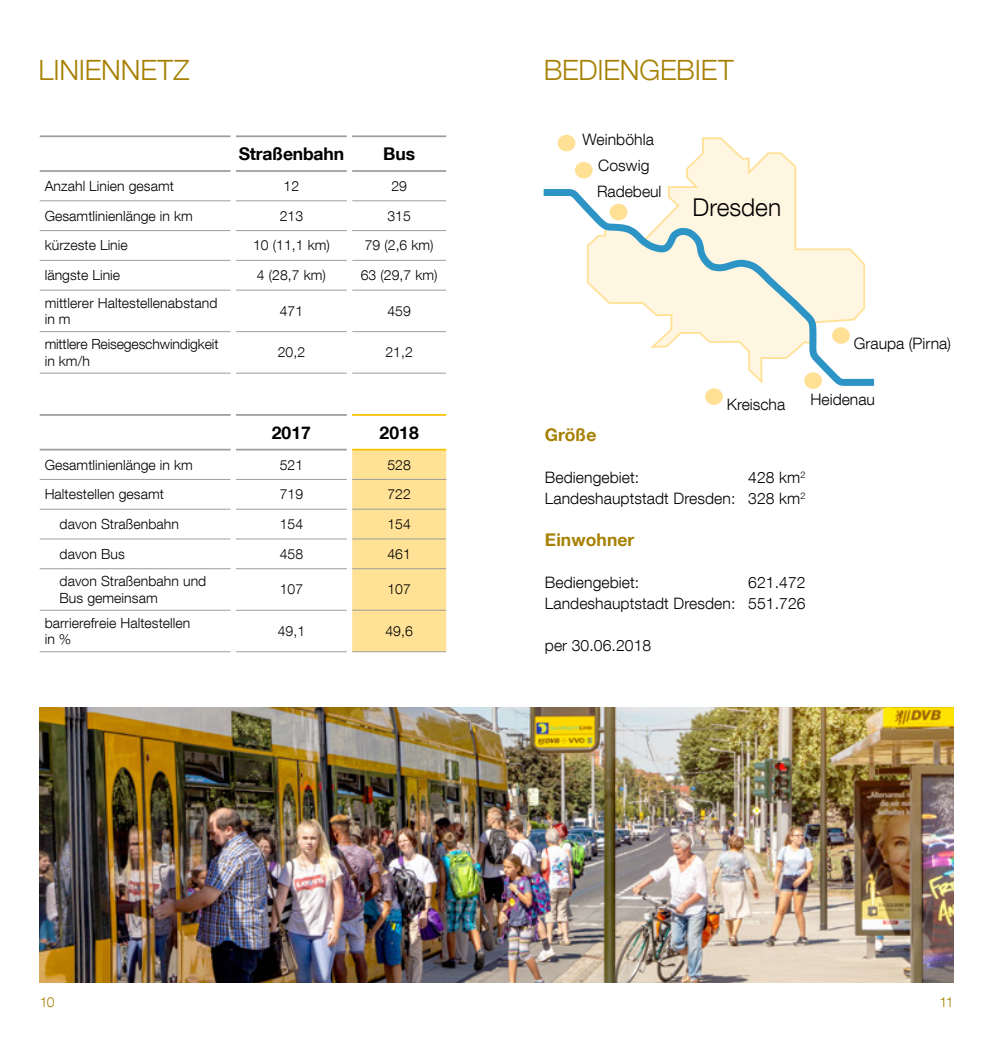
<style>
.page{position:relative;width:993px;height:1042px;background:#fff}
.page>*{position:absolute;margin:0;border:0;box-sizing:border-box;transform-origin:0 0}
.t1{font:300 28px "Helvetica Neue LT Com";letter-spacing:-.005em;color:#a78104}
.t2{font:300 24.5px "Helvetica Neue LT Com";color:#000}
.t3{font:700 17.5px "Helvetica Neue LT Com";letter-spacing:-.01em;color:#000}
.t4{font:700 17.5px "Helvetica Neue LT Com";letter-spacing:.005em;color:#a78104}
.t5{font:300 15.75px/21px "Helvetica Neue LT Com";letter-spacing:.005em;color:#000;text-align:right}
.t6{font:300 14px/16.6px "Helvetica Neue LT Com";letter-spacing:.005em;color:#000}
.t7{font:300 14px "Helvetica Neue LT Com";color:#a78104}
</style>
<div class="page">
<svg style="left:352px;top:201px;width:94px;height:172px"></svg>
<hr style="left:40px;top:230px;width:191px;height:1px;background:#9c9d9d">
<hr style="left:236px;top:230px;width:111px;height:1px;background:#9c9d9d">
<hr style="left:40px;top:135px;width:191px;height:2px;background:#9c9d9d">
<hr style="left:236px;top:135px;width:111px;height:2px;background:#9c9d9d">
<hr style="left:40px;top:170px;width:191px;height:2px;background:#9c9d9d">
<hr style="left:236px;top:170px;width:111px;height:2px;background:#9c9d9d">
<hr style="left:40px;top:200px;width:191px;height:1px;background:#9c9d9d">
<hr style="left:236px;top:200px;width:111px;height:1px;background:#9c9d9d">
<hr style="left:352px;top:200px;width:94px;height:1px;background:#9c9d9d">
<hr style="left:40px;top:260px;width:191px;height:1px;background:#9c9d9d">
<hr style="left:236px;top:260px;width:111px;height:1px;background:#9c9d9d">
<hr style="left:352px;top:260px;width:94px;height:1px;background:#9c9d9d">
<hr style="left:40px;top:290px;width:191px;height:1px;background:#9c9d9d">
<hr style="left:236px;top:290px;width:111px;height:1px;background:#9c9d9d">
<hr style="left:352px;top:290px;width:94px;height:1px;background:#9c9d9d">
<hr style="left:40px;top:331px;width:191px;height:1px;background:#9c9d9d">
<hr style="left:236px;top:331px;width:111px;height:1px;background:#9c9d9d">
<hr style="left:352px;top:331px;width:94px;height:1px;background:#9c9d9d">
<hr style="left:40px;top:373px;width:191px;height:1px;background:#9c9d9d">
<hr style="left:236px;top:373px;width:111px;height:1px;background:#9c9d9d">
<hr style="left:352px;top:373px;width:94px;height:1px;background:#9c9d9d">
<hr style="left:352px;top:230px;width:94px;height:1px;background:#9c9d9d">
<hr style="left:352px;top:135px;width:94px;height:2px;background:#9c9d9d">
<hr style="left:352px;top:170px;width:94px;height:2px;background:#9c9d9d">
<div style="left:352px;top:450px;width:94px;height:201px;background:#ffe295"></div>
<hr style="left:40px;top:479px;width:191px;height:1px;background:#9c9d9d">
<hr style="left:236px;top:479px;width:111px;height:1px;background:#9c9d9d">
<hr style="left:40px;top:414px;width:191px;height:2px;background:#9c9d9d">
<hr style="left:236px;top:414px;width:111px;height:2px;background:#9c9d9d">
<hr style="left:40px;top:449px;width:191px;height:1px;background:#9c9d9d">
<hr style="left:236px;top:449px;width:111px;height:1px;background:#9c9d9d">
<hr style="left:40px;top:509px;width:191px;height:1px;background:#9c9d9d">
<hr style="left:236px;top:509px;width:111px;height:1px;background:#9c9d9d">
<hr style="left:352px;top:509px;width:94px;height:1px;background:#9c9d9d">
<hr style="left:40px;top:538px;width:191px;height:1px;background:#9c9d9d">
<hr style="left:236px;top:538px;width:111px;height:1px;background:#9c9d9d">
<hr style="left:352px;top:538px;width:94px;height:1px;background:#9c9d9d">
<hr style="left:40px;top:568px;width:191px;height:1px;background:#9c9d9d">
<hr style="left:236px;top:568px;width:111px;height:1px;background:#9c9d9d">
<hr style="left:352px;top:568px;width:94px;height:1px;background:#9c9d9d">
<hr style="left:40px;top:610px;width:191px;height:1px;background:#9c9d9d">
<hr style="left:236px;top:610px;width:111px;height:1px;background:#9c9d9d">
<hr style="left:352px;top:610px;width:94px;height:1px;background:#9c9d9d">
<hr style="left:40px;top:651px;width:191px;height:1px;background:#9c9d9d">
<hr style="left:236px;top:651px;width:111px;height:1px;background:#9c9d9d">
<hr style="left:352px;top:651px;width:94px;height:1px;background:#9c9d9d">
<hr style="left:352px;top:414px;width:94px;height:2px;background:#fdc300">
<hr style="left:352px;top:449px;width:94px;height:1px;background:#fdc300">
<hr style="left:352px;top:479px;width:94px;height:1px;background:#9c9d9d">
<div style="left:557px;top:135px;width:18px;height:16px;background:#ffe094;border-radius:50%"></div>
<div style="left:574px;top:162px;width:18px;height:16px;background:#ffe094;border-radius:50%"></div>
<div style="left:705px;top:388px;width:17px;height:17px;background:#ffe094;border-radius:50%"></div>
<div style="left:804px;top:372px;width:17px;height:17px;background:#ffe094;border-radius:50%"></div>
<svg style="left:586px;top:137px;width:211px;height:52px"></svg>
<svg style="left:543px;top:189px;width:330px;height:197px"></svg>
<img style="left:40px;top:707px;width:912px;height:275px">
<h1 class="t1" style="left:38px;top:53px;width:153px">LINIENNETZ</h1>
<h1 class="t1" style="left:543px;top:53px;width:191px">BEDIENGEBIET</h1>
<p class="t3" style="left:239px;top:143px;width:107px">Straßenbahn</p>
<p class="t3" style="left:383px;top:143px;width:34px">Bus</p>
<p class="t6" style="left:45px;top:177px;width:131px">Anzahl Linien gesamt</p>
<p class="t6" style="left:283px;top:177px;width:17px">12</p>
<p class="t6" style="left:391px;top:177px;width:17px">29</p>
<p class="t6" style="left:45px;top:207px;width:150px">Gesamtlinienlänge in km</p>
<p class="t6" style="left:279px;top:207px;width:25px">213</p>
<p class="t6" style="left:387px;top:207px;width:25px">315</p>
<p class="t6" style="left:45px;top:237px;width:85px">kürzeste Linie</p>
<p class="t6" style="left:253px;top:237px;width:78px">10 (11,1 km)</p>
<p class="t6" style="left:364px;top:237px;width:70px">79 (2,6 km)</p>
<p class="t6" style="left:45px;top:267px;width:77px">längste Linie</p>
<p class="t6" style="left:257px;top:267px;width:70px">4 (28,7 km)</p>
<p class="t6" style="left:360px;top:267px;width:78px">63 (29,7 km)</p>
<p class="t6" style="left:45px;top:294px;width:174px">mittlerer Haltestellenabstand in m</p>
<p class="t6" style="left:279px;top:302px;width:25px">471</p>
<p class="t6" style="left:387px;top:302px;width:25px">459</p>
<p class="t6" style="left:45px;top:335px;width:175px">mittlere Reisegeschwindigkeit in km/h</p>
<p class="t6" style="left:277px;top:344px;width:29px">20,2</p>
<p class="t6" style="left:385px;top:344px;width:29px">21,2</p>
<p class="t5" style="left:597px;top:126px;width:66px;line-height:25.7px;text-align:left;text-indent:-15px">Weinböhla<br>Coswig<br>Radebeul</p>
<h2 class="t2" style="left:692px;top:192px;width:90px">Dresden</h2>
<p class="t5" style="left:726px;top:394px;width:60px">Kreischa</p>
<p class="t5" style="left:853px;top:333px;width:99px">Graupa (Pirna)</p>
<p class="t5" style="left:810px;top:388px;width:66px">Heidenau</p>
<p class="t3" style="left:272px;top:421px;width:41px">2017</p>
<p class="t3" style="left:379px;top:421px;width:41px">2018</p>
<p class="t6" style="left:45px;top:456px;width:150px">Gesamtlinienlänge in km</p>
<p class="t6" style="left:279px;top:456px;width:25px">521</p>
<p class="t6" style="left:387px;top:456px;width:25px">528</p>
<p class="t6" style="left:45px;top:486px;width:121px">Haltestellen gesamt</p>
<p class="t6" style="left:279px;top:486px;width:25px">719</p>
<p class="t6" style="left:387px;top:486px;width:25px">722</p>
<p class="t6" style="left:60px;top:515px;width:121px">davon Straßenbahn</p>
<p class="t6" style="left:279px;top:515px;width:25px">154</p>
<p class="t6" style="left:387px;top:515px;width:25px">154</p>
<p class="t6" style="left:60px;top:545px;width:67px">davon Bus</p>
<p class="t6" style="left:279px;top:545px;width:25px">458</p>
<p class="t6" style="left:387px;top:545px;width:25px">461</p>
<p class="t6" style="left:60px;top:572px;width:148px">davon Straßenbahn und<br>Bus gemeinsam</p>
<p class="t6" style="left:279px;top:581px;width:25px">107</p>
<p class="t6" style="left:387px;top:581px;width:25px">107</p>
<p class="t6" style="left:45px;top:614px;width:147px">barrierefreie Haltestellen in %</p>
<p class="t6" style="left:277px;top:622px;width:29px">49,1</p>
<p class="t6" style="left:385px;top:622px;width:29px">49,6</p>
<p class="t4" style="left:544px;top:424px;width:53px">Größe</p>
<p class="t5" style="left:544px;top:467px;width:96px">Bediengebiet:</p>
<p class="t5" style="left:544px;top:467px;width:262px">428 km<sup>2<br></sup>Landeshauptstadt Dresden: 328 km<sup>2</sup></p>
<p class="t4" style="left:544px;top:529px;width:91px">Einwohner</p>
<p class="t5" style="left:544px;top:572px;width:96px">Bediengebiet:</p>
<p class="t5" style="left:544px;top:572px;width:262px">621.472<br>Landeshauptstadt Dresden: 551.726</p>
<p class="t5" style="left:544px;top:635px;width:108px">per 30.06.2018</p>
<p class="t7" style="left:40px;top:994px;width:16px">10</p>
<p class="t7" style="left:939px;top:994px;width:16px">11</p>
</div>
